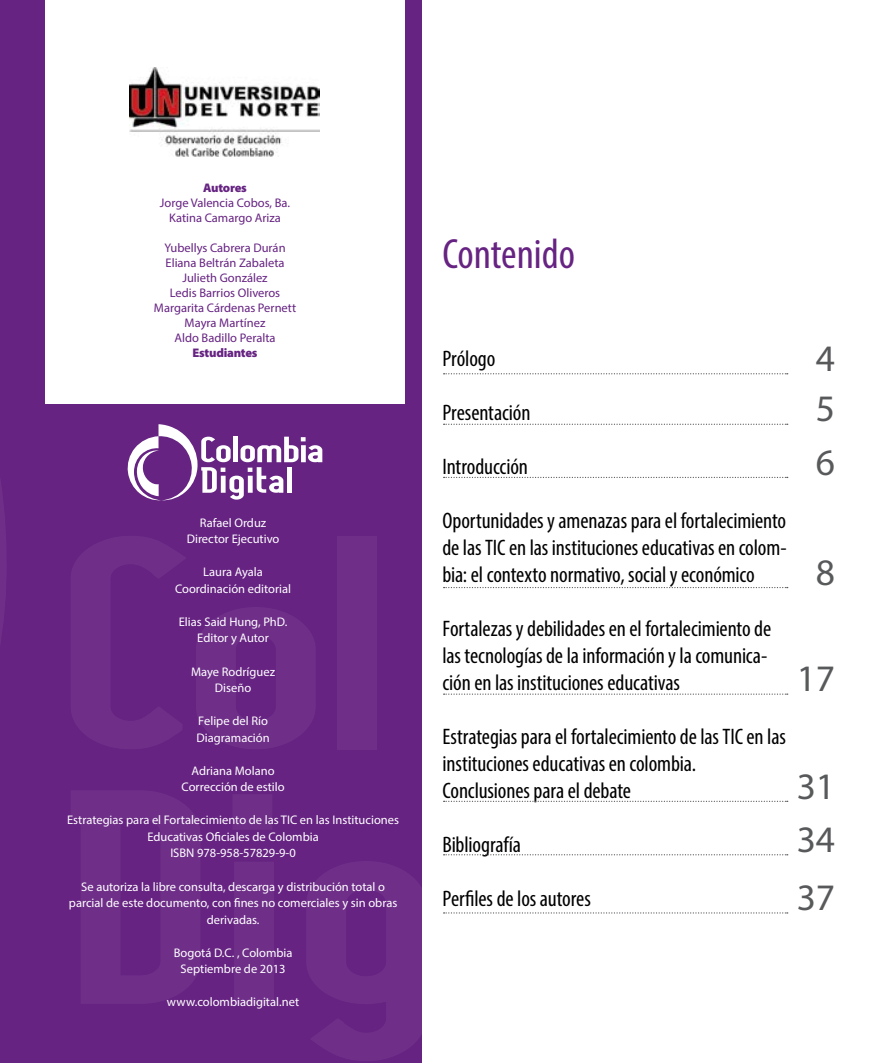
<style>
.page{position:relative;width:886px;height:1063px;background:#fff}
.page>*{position:absolute;margin:0;border:0;box-sizing:border-box;transform-origin:0 0}
.t1{font:condensed 42.5px "Myriad Pro";color:#662382}
.t2{font:37.5px/51.9px "Myriad Pro";color:#58595b;text-align:justify}
.t3{font:condensed 22.5px/27px "Myriad Pro";letter-spacing:-.005em;color:#000}
.t4{font:12.5px/16.5px "Myriad Pro";color:#fff;text-align:center}
.t5{font:12.5px/15px "Myriad Pro";color:#662382;text-align:center}
.t6{font:900 12.5px "Myriad Pro";letter-spacing:-.02em;color:#662382}
</style>
<div class="page">
<div style="left:0;top:0;width:421px;height:1063px;background:#662382"></div>
<svg style="left:71px;top:536px;width:114px;height:213px"></svg>
<svg style="left:196px;top:607px;width:119px;height:142px"></svg>
<div style="left:337px;top:536px;width:40px;height:213px;background:#6f2f89"></div>
<svg style="left:71px;top:791px;width:129px;height:213px"></svg>
<svg style="left:233px;top:795px;width:41px;height:209px"></svg>
<svg style="left:307px;top:861px;width:115px;height:200px"></svg>
<svg style="left:0;top:482px;width:6px;height:160px"></svg>
<svg style="left:127px;top:424px;width:195px;height:77px"></svg>
<svg style="left:444px;top:373px;width:344px;height:1px"></svg>
<svg style="left:444px;top:424px;width:344px;height:1px"></svg>
<svg style="left:444px;top:477px;width:344px;height:1px"></svg>
<svg style="left:444px;top:587px;width:345px;height:108px"></svg>
<svg style="left:444px;top:800px;width:344px;height:114px"></svg>
<div style="left:45px;top:0;width:359px;height:404px;background:#fff"></div>
<img style="left:129px;top:67px;width:191px;height:90px">
<p class="t6" style="left:203px;top:179px;width:45px">Autores</p>
<p class="t5" style="left:160px;top:195px;width:132px">Jorge Valencia Cobos, Ba.<br>Katina Camargo Ariza</p>
<p class="t5" style="left:154px;top:240px;width:144px">Yubellys Cabrera Durán<br>Eliana Beltrán Zabaleta<br>Julieth González<br>Ledis Barrios Oliveros<br>Margarita Cárdenas Pernett<br>Mayra Martínez<br>Aldo Badillo Peralta</p>
<p class="t6" style="left:192px;top:344px;width:66px">Estudiantes</p>
<p class="t4" style="left:187px;top:514px;width:94px">Rafael Orduz<br>Director Ejecutivo</p>
<p class="t4" style="left:175px;top:564px;width:117px">Laura Ayala<br>Coordinación editorial</p>
<p class="t4" style="left:179px;top:613px;width:110px">Elias Said Hung, PhD.<br>Editor y Autor</p>
<p class="t4" style="left:191px;top:663px;width:85px">Maye Rodríguez<br>Diseño</p>
<p class="t4" style="left:197px;top:713px;width:75px;text-align:left">Felipe del Río<br>Diagramación</p>
<p class="t4" style="left:182px;top:762px;width:104px">Adriana Molano<br>Corrección de estilo</p>
<p class="t4" style="left:67px;top:812px;width:333px">Estrategias para el Fortalecimiento de las TIC en las Instituciones<br>Educativas Oficiales de Colombia<br>ISBN 978-958-57829-9-0</p>
<p class="t4" style="left:69px;top:878px;width:330px">Se autoriza la libre consulta, descarga y distribución total o parcial de este documento, con fines no comerciales y sin obras derivadas.</p>
<p class="t4" style="left:174px;top:944px;width:120px">Bogotá D.C. , Colombia<br>Septiembre de 2013</p>
<p class="t4" style="left:167px;top:994px;width:134px">www.colombiadigital.net</p>
<h1 class="t1" style="left:442px;top:228px;width:134px">Contenido</h1>
<h3 class="t3" style="left:442px;top:345px;width:54px">Prólogo</h3>
<h3 class="t3" style="left:442px;top:399px;width:89px">Presentación</h3>
<h3 class="t3" style="left:442px;top:453px;width:87px">Introducción</h3>
<h3 class="t3" style="left:442px;top:507px;width:346px;text-align:justify">Oportunidades y amenazas para el fortalecimiento de las TIC en las instituciones educativas en colom&shy;bia: el contexto normativo, social y económico</h3>
<h3 class="t3" style="left:442px;top:615px;width:330px">Fortalezas y debilidades en el fortalecimiento de las tecnologías de la información y la comunica&shy;ción en las instituciones educativas</h3>
<h3 class="t3" style="left:442px;top:723px;width:345px">Estrategias para el fortalecimiento de las TIC en las instituciones educativas en colombia.<br>Conclusiones para el debate</h3>
<h3 class="t3" style="left:442px;top:831px;width:80px">Bibliografía</h3>
<h3 class="t3" style="left:442px;top:885px;width:150px">Perfiles de los autores</h3>
<h2 class="t2" style="left:816px;top:332px;width:21px">4<br>5<br>6</h2>
<h2 class="t2" style="left:816px;top:546px;width:21px">8</h2>
<h2 class="t2" style="left:797px;top:652px;width:40px">17</h2>
<h2 class="t2" style="left:797px;top:759px;width:40px;line-height:53.5px">31<br>34</h2>
<h2 class="t2" style="left:797px;top:871px;width:40px">37</h2>
</div>
